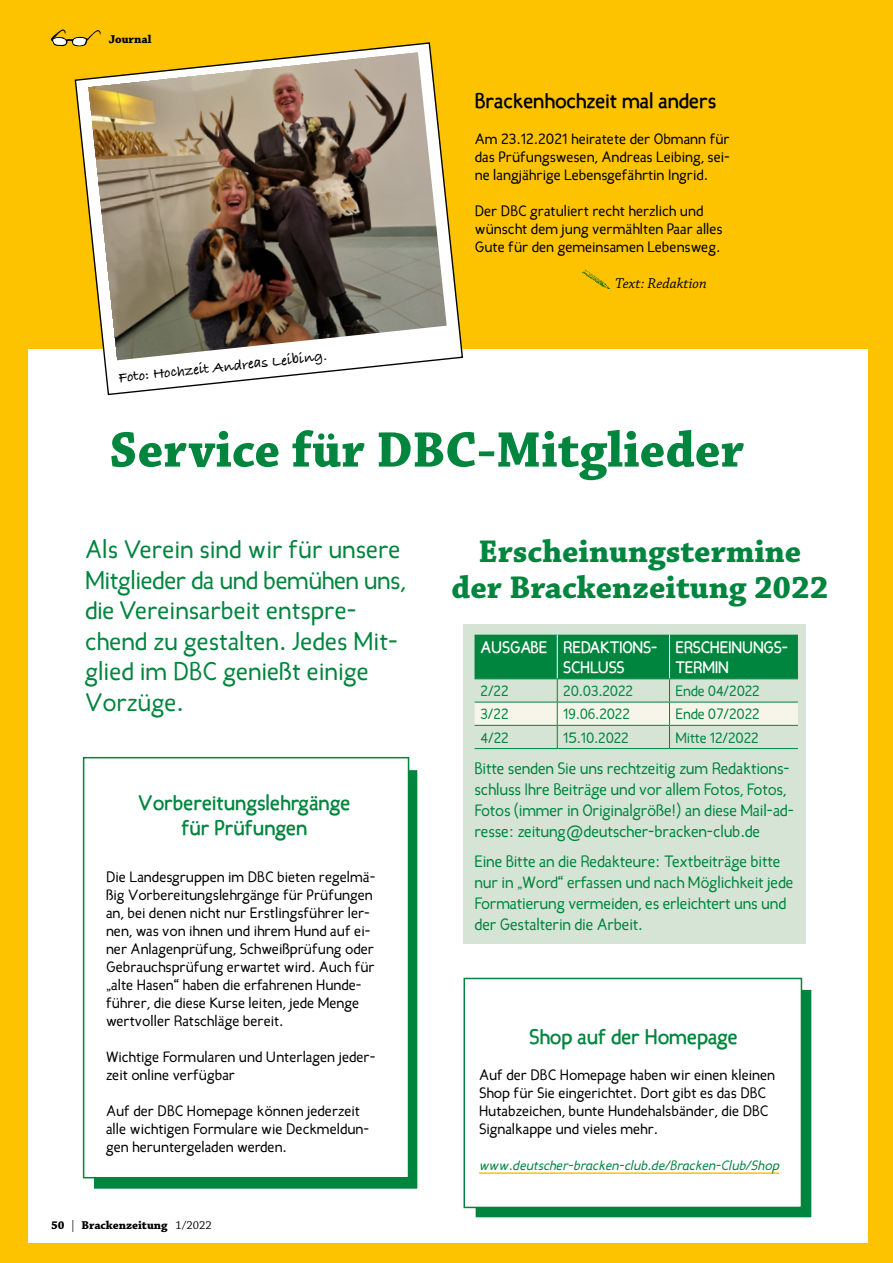
<style>
.page{position:relative;width:893px;height:1263px;background:#fdc300}
.page>*{position:absolute;margin:0;border:0;box-sizing:border-box;transform-origin:0 0}
.t1{font:700 52.5px "Chaparral Pro";color:#00853e}
.t2{font:700 33px/36px "Chaparral Pro";color:#00853e;text-align:center}
.t3{font:25.5px/30.6px "Candela";color:#00853e}
.t4{font:700 21px/25.2px "Candela";color:#00853e;text-align:center}
.t5{font:700 21px "Candela";color:#000}
.t6{font:16.5px/21px "Candela";letter-spacing:-.01em;color:#00853e}
.t7{font:700 16.5px/19.8px "Candela";letter-spacing:-.01em;color:#fff}
.t8{font:15px/18px "Candela";color:#000}
.t9{font:15px "Candela";letter-spacing:-.01em;color:#00853e}
.t10{font:700 15px "Bradley Hand ITCTT";color:#000}
.t11{font:italic 15px "Chaparral Pro";color:#000}
.t12{font:italic 13.5px "Candela";color:#00853e}
.t13{font:700 12px "Chaparral Pro";color:#000}
.s1{font-weight:400}
</style>
<div class="page">
<div style="left:28px;top:349px;width:839px;height:893px;background:#fff"></div>
<div style="left:92px;top:769px;width:327px;height:421px;background:#00853e;border:2px solid #fff"></div>
<div style="left:83px;top:757px;width:326px;height:421px;background:#fff;border:2px solid #00853e"></div>
<div style="left:474px;top:988px;width:339px;height:231px;background:#00853e;border:2px solid #fff"></div>
<div style="left:463px;top:978px;width:339px;height:230px;background:#fff;border:2px solid #00853e"></div>
<hr style="left:479px;top:1172px;width:300px;height:2px;background:#fdc300">
<div style="left:463px;top:624px;width:343px;height:320px;background:#d6e4d5"></div>
<svg style="left:475px;top:635px;width:323px;height:113px"></svg>
<hr style="left:475px;top:678px;width:82px;height:1px;background:#00853e">
<hr style="left:557px;top:678px;width:112px;height:1px;background:#00853e">
<hr style="left:669px;top:678px;width:129px;height:1px;background:#00853e">
<hr style="left:475px;top:702px;width:82px;height:1px;background:#00853e">
<hr style="left:557px;top:702px;width:112px;height:1px;background:#00853e">
<hr style="left:669px;top:702px;width:129px;height:1px;background:#00853e">
<hr style="left:475px;top:725px;width:82px;height:1px;background:#00853e">
<hr style="left:557px;top:725px;width:112px;height:1px;background:#00853e">
<hr style="left:669px;top:725px;width:129px;height:1px;background:#00853e">
<hr style="left:475px;top:748px;width:82px;height:1px;background:#00853e">
<hr style="left:557px;top:748px;width:112px;height:1px;background:#00853e">
<hr style="left:669px;top:748px;width:129px;height:1px;background:#00853e">
<img style="left:583px;top:270px;width:26px;height:18px">
<svg style="left:74px;top:42px;width:389px;height:354px"></svg>
<img style="left:88px;top:52px;width:359px;height:308px">
<svg style="left:51px;top:29px;width:51px;height:18px"></svg>
<p class="t13" style="left:109px;top:32px;width:44px">Journal</p>
<p class="t10" style="left:118px;top:366px;width:211px;rotate:-6deg">Foto: Hochzeit Andreas Leibing.</p>
<h3 class="t5" style="left:475px;top:87px;width:243px">Brackenhochzeit mal anders</h3>
<p class="t8" style="left:475px;top:130px;width:257px;text-align:justify">Am 23.12.2021 heiratete der Obmann für das Prüfungswesen, Andreas Leibing, sei&shy;ne langjährige Lebensgefährtin Ingrid.</p>
<p class="t8" style="left:475px;top:202px;width:249px">Der DBC gratuliert recht herzlich und wünscht dem jung vermählten Paar alles<br>Gute für den gemeinsamen Lebensweg.</p>
<p class="t11" style="left:615px;top:275px;width:93px">Text: Redaktion</p>
<h1 class="t1" style="left:110px;top:419px;width:636px">Service für DBC-Mitglieder</h1>
<h3 class="t3" style="left:85px;top:534px;width:322px">Als Verein sind wir für unsere<br>Mitglieder da und bemühen uns, die Vereinsarbeit entspre&shy;chend zu gestalten. Jedes Mit&shy;glied im DBC genießt einige<br>Vorzüge.</h3>
<h3 class="t4" style="left:138px;top:790px;width:214px">Vorbereitungslehrgänge für Prüfungen</h3>
<p class="t8" style="left:106px;top:868px;width:271px">Die Landesgruppen im DBC bieten regelmä&shy;ßig Vorbereitungslehrgänge für Prüfungen an, bei denen nicht nur Erstlingsführer ler&shy;nen, was von ihnen und ihrem Hund auf ei&shy;ner Anlagenprüfung, Schweißprüfung oder Gebrauchsprüfung erwartet wird. Auch für „alte Hasen“ haben die erfahrenen Hunde&shy;führer, die diese Kurse leiten, jede Menge wertvoller Ratschläge bereit.</p>
<p class="t8" style="left:106px;top:1048px;width:271px">Wichtige Formularen und Unterlagen jeder&shy;zeit online verfügbar</p>
<p class="t8" style="left:106px;top:1102px;width:265px">Auf der DBC Homepage können jederzeit alle wichtigen Formulare wie Deckmeldun&shy;gen heruntergeladen werden.</p>
<p class="t13" style="left:51px;top:1218px;width:162px">50 <span class="s1">|</span> Brackenzeitung <span class="s1">1/2022</span></p>
<h2 class="t2" style="left:452px;top:535px;width:378px">Erscheinungstermine der Brackenzeitung 2022</h2>
<p class="t7" style="left:563px;top:637px;width:96px;text-indent:-83px">AUSGABE REDAKTIONS-<br>SCHLUSS</p>
<p class="t7" style="left:675px;top:637px;width:114px">ERSCHEINUNGS-<br>TERMIN</p>
<p class="t9" style="left:481px;top:681px;width:30px">2/22</p>
<p class="t9" style="left:563px;top:681px;width:71px">20.03.2022</p>
<p class="t9" style="left:675px;top:681px;width:86px">Ende 04/2022</p>
<p class="t9" style="left:481px;top:704px;width:30px">3/22</p>
<p class="t9" style="left:563px;top:704px;width:68px">19.06.2022</p>
<p class="t9" style="left:675px;top:704px;width:86px">Ende 07/2022</p>
<p class="t9" style="left:481px;top:728px;width:30px">4/22</p>
<p class="t9" style="left:563px;top:728px;width:67px">15.10.2022</p>
<p class="t9" style="left:675px;top:728px;width:85px">Mitte 12/2022</p>
<p class="t6" style="left:474px;top:758px;width:321px">Bitte senden Sie uns rechtzeitig zum Redaktions&shy;schluss Ihre Beiträge und vor allem Fotos, Fotos, Fotos (immer in Originalgröße!) an diese Mail-ad&shy;resse: zeitung@deutscher-bracken-club.de</p>
<p class="t6" style="left:474px;top:850px;width:321px">Eine Bitte an die Redakteure: Textbeiträge bitte nur in „Word“ erfassen und nach Möglichkeit jede Formatierung vermeiden, es erleichtert uns und der Gestalterin die Arbeit.</p>
<h3 class="t4" style="left:529px;top:1024px;width:210px">Shop auf der Homepage</h3>
<p class="t8" style="left:479px;top:1066px;width:298px">Auf der DBC Homepage haben wir einen kleinen Shop für Sie eingerichtet. Dort gibt es das DBC Hutabzeichen, bunte Hundehalsbänder, die DBC Signalkappe und vieles mehr.</p>
<p class="t12" style="left:479px;top:1157px;width:302px">www.deutscher-bracken-club.de/Bracken-Club/Shop</p>
</div>
